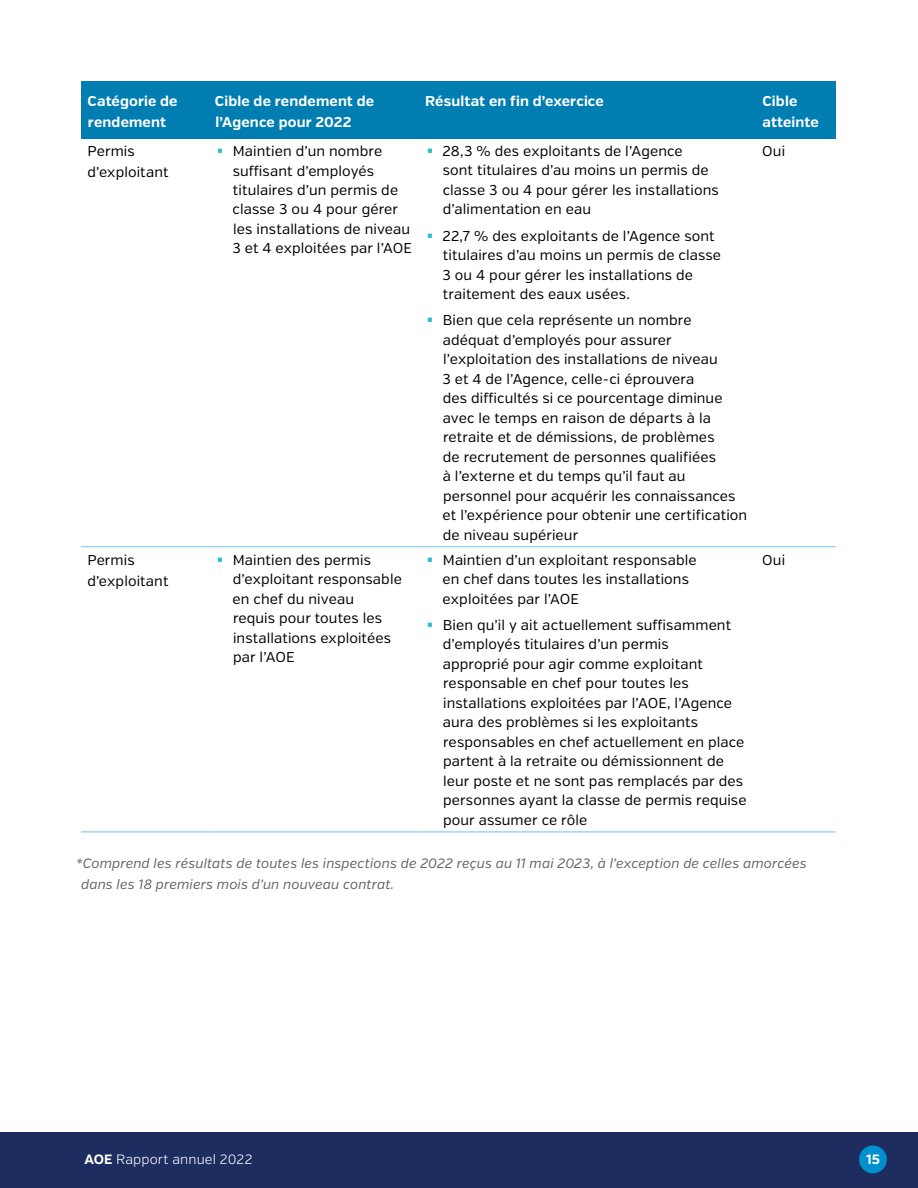
<style>
.page{position:relative;width:918px;height:1188px;background:#fff}
.page>*{position:absolute;margin:0;border:0;box-sizing:border-box;transform-origin:0 0}
.t1{font:14.25px/19.5px "Verb";letter-spacing:.01em;color:#000}
.t2{font:700 14.25px "Verb";letter-spacing:.01em;color:#fff}
.t3{font:italic 13.5px/21px "Verb";letter-spacing:.01em;color:#636466}
.t4{font:300 13.5px "Verb";letter-spacing:.01em;color:#fff}
.t5{font:700 13.5px "Verb";color:#fff}
.s1{font-weight:700}
</style>
<div class="page">
<div style="left:0;top:1132px;width:918px;height:56px;background:#1e2d5f"></div>
<div style="left:859px;top:1145px;width:28px;height:28px;background:#0090cd;border-radius:50%"></div>
<hr style="left:81px;top:832px;width:127px;height:1px;background:#6cc7dc">
<hr style="left:208px;top:832px;width:210px;height:1px;background:#6cc7dc">
<hr style="left:418px;top:832px;width:338px;height:1px;background:#6cc7dc">
<hr style="left:756px;top:832px;width:80px;height:1px;background:#6cc7dc">
<hr style="left:81px;top:546px;width:127px;height:1px;background:#6cc7dc">
<hr style="left:208px;top:546px;width:210px;height:1px;background:#6cc7dc">
<hr style="left:418px;top:546px;width:338px;height:1px;background:#6cc7dc">
<hr style="left:756px;top:546px;width:80px;height:1px;background:#6cc7dc">
<div style="left:81px;top:81px;width:127px;height:57px;background:#007db1"></div>
<div style="left:208px;top:81px;width:210px;height:57px;background:#007db1"></div>
<div style="left:418px;top:81px;width:338px;height:57px;background:#007db1"></div>
<div style="left:756px;top:81px;width:80px;height:57px;background:#007db1"></div>
<p class="t2" style="left:88px;top:92px;width:92px">Catégorie de</p>
<p class="t2" style="left:215px;top:92px;width:161px">Cible de rendement de</p>
<p class="t2" style="left:425px;top:92px;width:180px">Résultat en fin d’exercice</p>
<p class="t2" style="left:763px;top:92px;width:36px">Cible</p>
<p class="t2" style="left:88px;top:113px;width:80px">rendement</p>
<p class="t2" style="left:215px;top:113px;width:138px">l’Agence pour 2022</p>
<p class="t2" style="left:763px;top:113px;width:58px">atteinte</p>
<p class="t1" style="left:87px;top:142px;width:49px">Permis</p>
<p class="t1" style="left:233px;top:142px;width:151px">Maintien d’un nombre</p>
<p class="t1" style="left:442px;top:141px;width:242px">28,3 % des exploitants de l’Agence</p>
<p class="t1" style="left:762px;top:141px;width:24px">Oui</p>
<p class="t1" style="left:87px;top:163px;width:83px">d’exploitant</p>
<p class="t1" style="left:233px;top:161px;width:143px">sufsant d’employés</p>
<p class="t1" style="left:443px;top:161px;width:267px">sont titulaires d’au moins un permis de</p>
<p class="t1" style="left:233px;top:180px;width:167px">titulaires d’un permis de</p>
<p class="t1" style="left:443px;top:180px;width:278px">classe 3 ou 4 pour gérer les installations</p>
<p class="t1" style="left:233px;top:200px;width:167px">classe 3 ou 4 pour gérer</p>
<p class="t1" style="left:443px;top:200px;width:150px">d’alimentation en eau</p>
<p class="t1" style="left:233px;top:219px;width:179px">les installations de niveau</p>
<p class="t1" style="left:442px;top:226px;width:274px">22,7 % des exploitants de l’Agence sont</p>
<p class="t1" style="left:232px;top:239px;width:181px">3 et 4 exploitées par l’AOE</p>
<p class="t1" style="left:442px;top:246px;width:280px">titulaires d’au moins un permis de classe<br>3 ou 4 pour gérer les installations de traitement des eaux usées.</p>
<p class="t1" style="left:442px;top:311px;width:306px">Bien que cela représente un nombre adéquat d’employés pour assurer l’exploitation des installations de niveau<br>3 et 4 de l’Agence, celle-ci éprouvera<br>des difcultés si ce pourcentage diminue avec le temps en raison de départs à la retraite et de démissions, de problèmes<br>de recrutement de personnes qualifiées<br>à l’externe et du temps qu’il faut au personnel pour acquérir les connaissances et l’expérience pour obtenir une certification de niveau supérieur</p>
<p class="t1" style="left:87px;top:550px;width:49px">Permis</p>
<p class="t1" style="left:233px;top:550px;width:140px">Maintien des permis</p>
<p class="t1" style="left:443px;top:550px;width:255px">Maintien d’un exploitant responsable</p>
<p class="t1" style="left:762px;top:550px;width:24px">Oui</p>
<p class="t1" style="left:87px;top:571px;width:83px">d’exploitant</p>
<p class="t1" style="left:233px;top:570px;width:171px">d’exploitant responsable</p>
<p class="t1" style="left:443px;top:570px;width:248px">en chef dans toutes les installations</p>
<p class="t1" style="left:233px;top:589px;width:123px">en chef du niveau</p>
<p class="t1" style="left:443px;top:589px;width:138px">exploitées par l’AOE</p>
<p class="t1" style="left:233px;top:609px;width:151px">requis pour toutes les</p>
<p class="t1" style="left:443px;top:615px;width:290px">Bien qu’il y ait actuellement sufsamment</p>
<p class="t1" style="left:233px;top:628px;width:160px">installations exploitées</p>
<p class="t1" style="left:443px;top:635px;width:227px">d’employés titulaires d’un permis</p>
<p class="t1" style="left:233px;top:648px;width:63px">par l’AOE</p>
<p class="t1" style="left:443px;top:654px;width:305px">approprié pour agir comme exploitant responsable en chef pour toutes les installations exploitées par l’AOE, l’Agence aura des problèmes si les exploitants responsables en chef actuellement en place partent à la retraite ou démissionnent de leur poste et ne sont pas remplacés par des personnes ayant la classe de permis requise pour assumer ce rôle</p>
<p class="t3" style="left:81px;top:853px;width:727px;text-indent:-5px">*Comprend les résultats de toutes les inspections de 2022 reçus au 11 mai 2023, à l’exception de celles amorcées dans les 18 premiers mois d’un nouveau contrat.</p>
<p class="t4" style="left:84px;top:1151px;width:170px"><span class="s1">AOE</span> Rapport annuel 2022</p>
<p class="t5" style="left:866px;top:1151px;width:15px">15</p>
</div>
